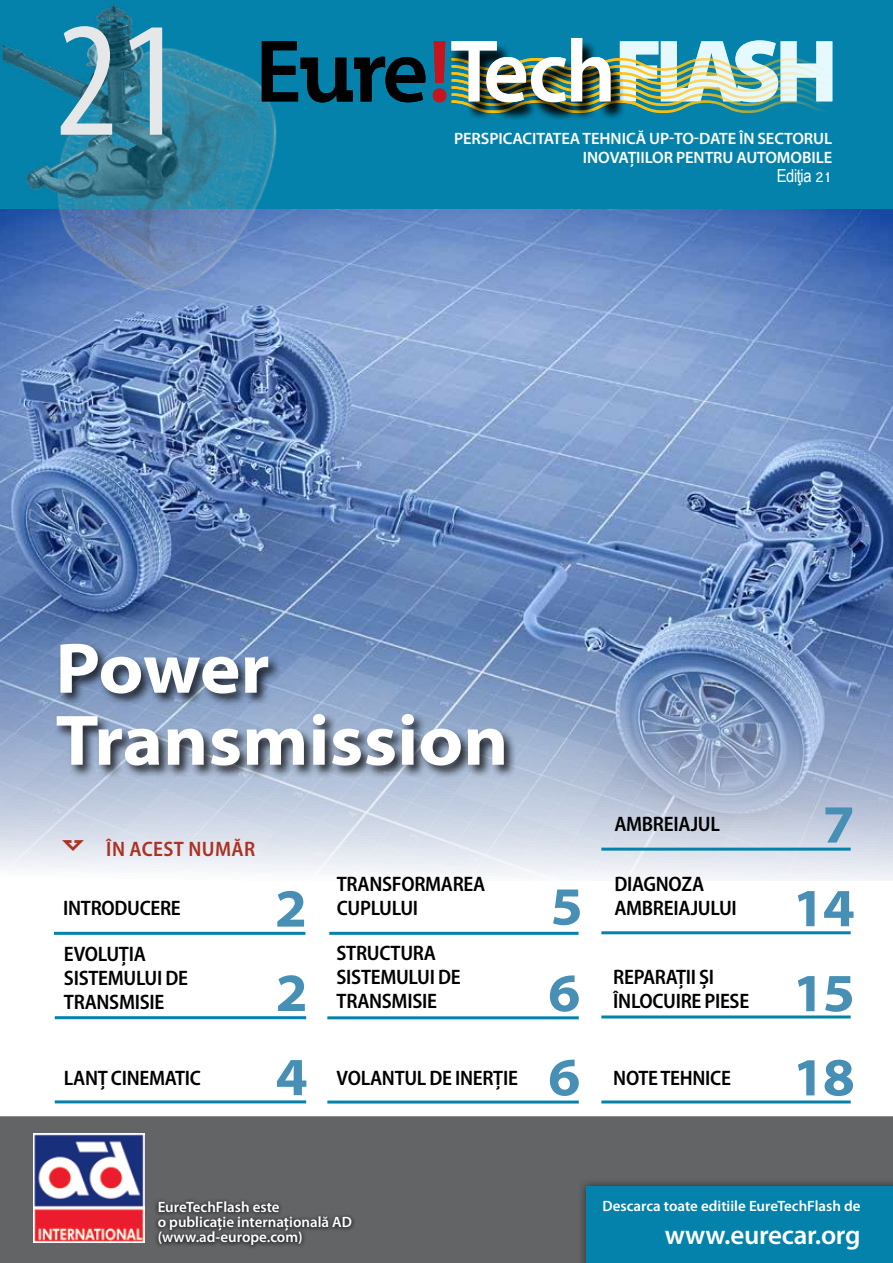
<style>
.page{position:relative;width:893px;height:1263px;background:#fff}
.page>*{position:absolute;margin:0;border:0;box-sizing:border-box;transform-origin:0 0}
.t1{font:condensed 165px "Myriad Pro";color:#e6e7e8}
.t2{font:700 semi-expanded 72px/72px "Myriad Pro";color:#fff}
.t3{font:700 semi-expanded 54px/84.2px "Myriad Pro";color:#478fb4}
.t4{font:600 27px "Myriad Pro";letter-spacing:-.01em;color:#fff}
.t5{font:600 semi-condensed 21px/24px "Myriad Pro";letter-spacing:-.015em;color:#000}
.t6{font:600 semi-condensed 21px "Myriad Pro";letter-spacing:.02em;color:#ab3123}
.t7{font:18px "Arial Narrow";letter-spacing:-.025em;color:#fff}
.t8{font:600 16.5px/19.8px "Myriad Pro";letter-spacing:-.005em;color:#fff;text-align:right}
.t9{font:600 15px/15px "Myriad Pro";color:#fff}
.s1{font-family:"Copperplate Gothic BT";font-stretch:condensed}
</style>
<div class="page">
<img style="left:0;top:209px;width:893px;height:672px">
<div style="left:0;top:0;width:893px;height:208px;background:#0482ab"></div>
<img style="left:0;top:4px;width:284px;height:298px">
<svg style="left:262px;top:41px;width:163px;height:61px"></svg>
<div style="left:450px;top:40px;width:175px;height:81px;background:#000;opacity:.75"></div>
<svg style="left:433px;top:38px;width:399px;height:75px"></svg>
<div style="left:0;top:1116px;width:893px;height:147px;background:#636466"></div>
<img style="left:34px;top:1133px;width:110px;height:109px">
<div style="left:577px;top:1177px;width:316px;height:86px;background:#000;opacity:.6"></div>
<div style="left:586px;top:1186px;width:307px;height:77px;background:#0482ab"></div>
<hr style="left:329px;top:932px;width:249px;height:3px;background:#0482ab">
<hr style="left:54px;top:932px;width:251px;height:3px;background:#0482ab">
<hr style="left:601px;top:931px;width:250px;height:3px;background:#0482ab">
<hr style="left:601px;top:848px;width:250px;height:3px;background:#0482ab">
<hr style="left:601px;top:1015px;width:250px;height:3px;background:#0482ab">
<hr style="left:55px;top:1016px;width:251px;height:3px;background:#0482ab">
<hr style="left:55px;top:1100px;width:251px;height:3px;background:#0482ab">
<hr style="left:327px;top:1016px;width:252px;height:3px;background:#0482ab">
<hr style="left:327px;top:1100px;width:252px;height:3px;background:#0482ab">
<hr style="left:601px;top:1100px;width:250px;height:3px;background:#0482ab">
<div style="left:54px;top:642px;width:464px;height:137px;background:#000;opacity:.75"></div>
<svg style="left:154px;top:1197px;width:202px;height:53px;background:#515253"></svg>
<svg style="left:62px;top:840px;width:22px;height:11px"></svg>
<h1 class="t1" style="left:55px;top:-20px;width:129px">21</h1>
<p class="t8" style="left:454px;top:128px;width:380px">PERSPICACITATEA TEHNICĂ UP-TO-DATE ÎN SECTORUL<br>INOVAŢIILOR PENTRU AUTOMOBILE</p>
<p class="t7" style="left:777px;top:163px;width:57px">Ediţia <span class="s1">21</span></p>
<h2 class="t2" style="left:55px;top:633px;width:454px">Power<br>Transmission</h2>
<p class="t6" style="left:106px;top:838px;width:151px">ÎN ACEST NUMĂR</p>
<p class="t5" style="left:337px;top:872px;width:150px">TRANSFORMAREA</p>
<p class="t5" style="left:63px;top:896px;width:119px">INTRODUCERE</p>
<h3 class="t3" style="left:275px;top:867px;width:34px">2</h3>
<p class="t5" style="left:337px;top:896px;width:83px">CUPLULUI</p>
<h3 class="t3" style="left:550px;top:865px;width:34px">5</h3>
<p class="t5" style="left:64px;top:942px;width:126px">EVOLUȚIA<br>SISTEMULUI DE<br>TRANSMISIE</p>
<p class="t5" style="left:64px;top:1066px;width:138px">LANŢ CINEMATIC</p>
<h3 class="t3" style="left:275px;top:951px;width:34px">2<br>4</h3>
<p class="t5" style="left:337px;top:941px;width:126px">STRUCTURA<br>SISTEMULUI DE<br>TRANSMISIE</p>
<h3 class="t3" style="left:548px;top:951px;width:34px">6</h3>
<p class="t5" style="left:337px;top:1066px;width:183px">VOLANTUL DE INERŢIE</p>
<h3 class="t3" style="left:548px;top:1036px;width:34px">6</h3>
<p class="t5" style="left:614px;top:813px;width:107px">AMBREIAJUL</p>
<p class="t5" style="left:614px;top:872px;width:124px">DIAGNOZA<br>AMBREIAJULUI</p>
<h3 class="t3" style="left:823px;top:783px;width:34px">7</h3>
<h3 class="t3" style="left:792px;top:866px;width:64px">14</h3>
<p class="t5" style="left:613px;top:965px;width:137px">REPARAȚII ȘI<br>ÎNLOCUIRE PIESE</p>
<h3 class="t3" style="left:792px;top:951px;width:64px">15</h3>
<p class="t5" style="left:613px;top:1066px;width:119px">NOTE TEHNICE</p>
<h3 class="t3" style="left:792px;top:1036px;width:64px">18</h3>
<p class="t9" style="left:158px;top:1199px;width:196px">EureTechFlash este<br>o publicaţie internaţională AD (www.ad-europe.com)</p>
<p class="t9" style="left:603px;top:1198px;width:259px">Descarca toate editiile EureTechFlash de</p>
<p class="t4" style="left:665px;top:1217px;width:197px">www.eurecar.org</p>
</div>
